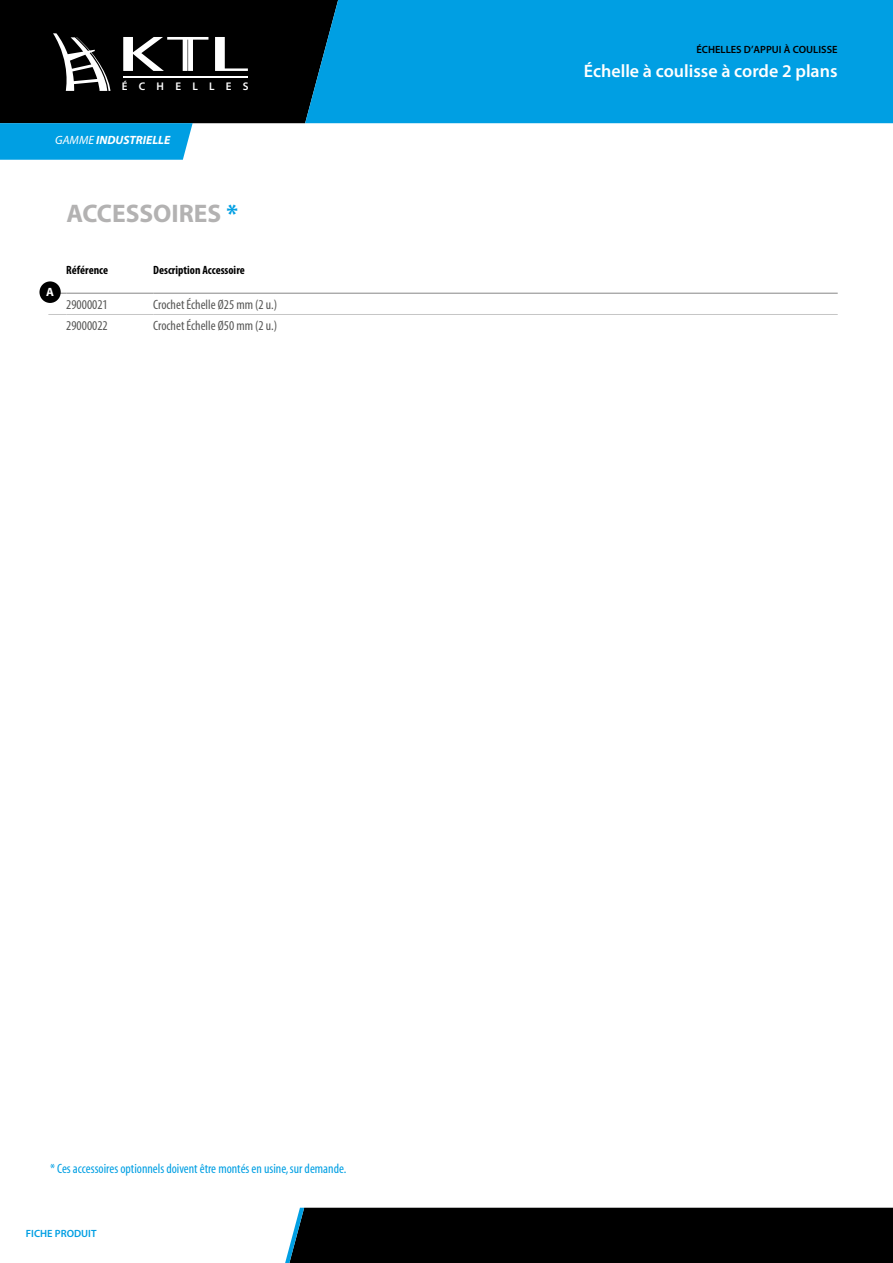
<style>
.page{position:relative;width:893px;height:1263px;background:#fff}
.page>*{position:absolute;margin:0;border:0;box-sizing:border-box;transform-origin:0 0}
.t1{font:700 25.5px "Myriad Pro";color:#b3b2b2}
.t2{font:600 18px "Myriad Pro";color:#fff}
.t3{font:condensed 13.5px "Myriad Pro";color:#575756}
.t4{font:condensed 13.5px "Myriad";color:#009fe3}
.t5{font:700 condensed 12px "Myriad Pro";color:#000}
.texto_corrido{font:italic 700 12px "Myriad Pro";color:#fff}
.texto_corrido-2{font:700 12px "Myriad Pro";color:#fff}
.texto_corrido-3{font:600 11.1px "Myriad Pro";letter-spacing:1.015em;color:#fff}
.t6{font:600 10.5px "Myriad Pro";color:#000}
.t7{font:600 10.5px "Myriad Pro";color:#009fe3}
.s1{font-weight:400}
.s2{color:#009fe3}
</style>
<div class="page">
<div style="left:342px;top:0;width:551px;height:123px;background:#009fe3"></div>
<div style="left:285px;top:1208px;width:608px;height:55px;background:#000"></div>
<hr style="left:66px;top:293px;width:87px;height:1px;background:#9d9d9c">
<hr style="left:153px;top:293px;width:560px;height:1px;background:#9d9d9c">
<hr style="left:713px;top:293px;width:125px;height:1px;background:#9d9d9c">
<svg style="left:48px;top:314px;width:18px;height:1px"></svg>
<hr style="left:66px;top:314px;width:87px;height:1px;background:#c6c6c6">
<hr style="left:153px;top:314px;width:560px;height:1px;background:#c6c6c6">
<hr style="left:713px;top:314px;width:125px;height:1px;background:#c6c6c6">
<div style="left:39px;top:281px;width:22px;height:22px;background:#000;border-radius:50%"></div>
<svg style="left:0;top:0;width:342px;height:160px;background:#27424d"></svg>
<p class="texto_corrido-3" style="left:122px;top:80px;width:128px">ÉCHELLES</p>
<p class="texto_corrido" style="left:55px;top:132px;width:116px"><span class="s1">GAMME</span> INDUSTRIELLE</p>
<p class="t1" style="left:66px;top:197px;width:173px">ACCESSOIRES <span class="s2">*</span></p>
<p class="texto_corrido-2" style="left:46px;top:284px;width:9px">A</p>
<p class="t5" style="left:66px;top:263px;width:43px">Référence</p>
<p class="t5" style="left:153px;top:263px;width:93px">Description Accessoire</p>
<p class="t3" style="left:66px;top:296px;width:43px">29000021</p>
<p class="t3" style="left:153px;top:296px;width:125px">Crochet Échelle Ø25 mm (2 u.)</p>
<p class="t3" style="left:66px;top:318px;width:43px">29000022</p>
<p class="t3" style="left:153px;top:318px;width:125px">Crochet Échelle Ø50 mm (2 u.)</p>
<p class="t6" style="left:696px;top:43px;width:143px">ÉCHELLES D’APPUI À COULISSE</p>
<p class="t2" style="left:584px;top:60px;width:255px">Échelle à coulisse à corde 2 plans</p>
<p class="t4" style="left:50px;top:1162px;width:298px">* Ces accessoires optionnels doivent être montés en usine, sur demande.</p>
<p class="t7" style="left:26px;top:1227px;width:72px">FICHE PRODUIT</p>
</div>
